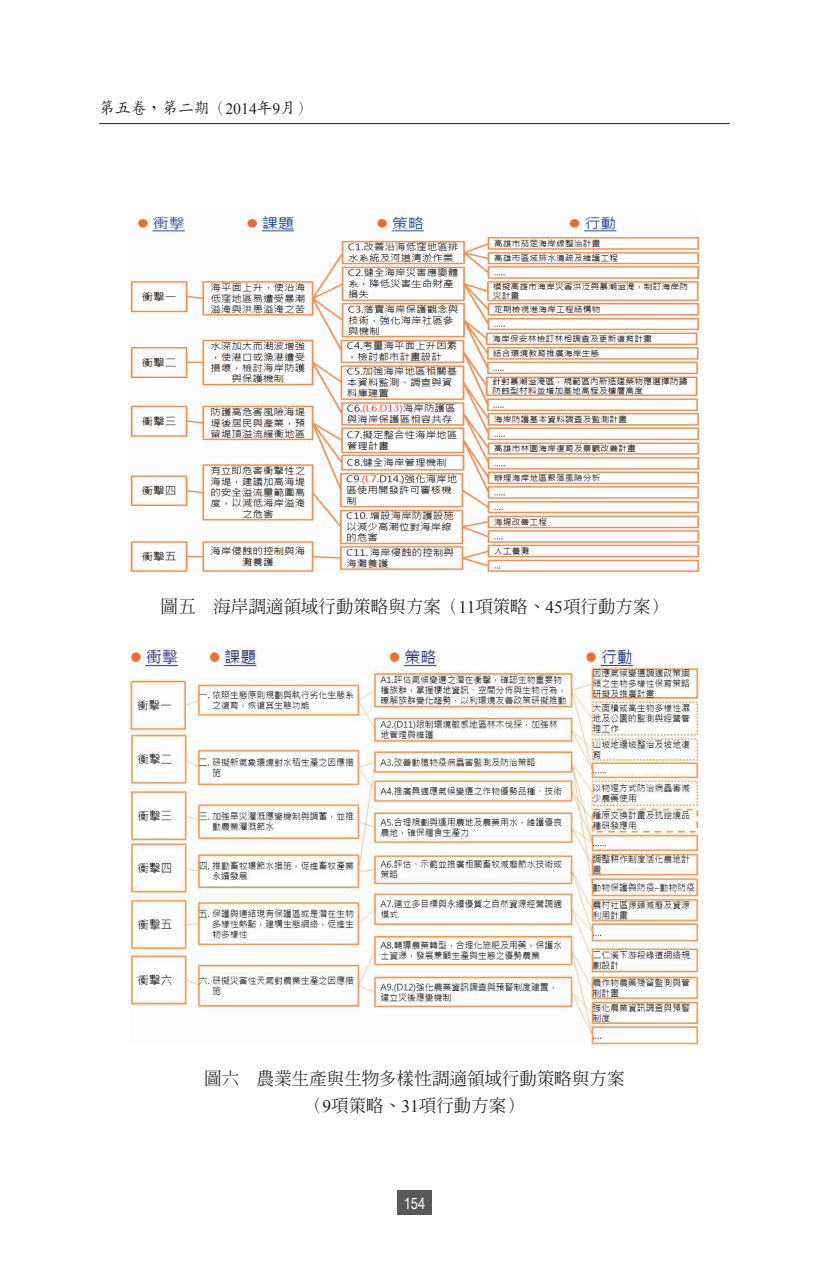
<style>
.page{position:relative;width:829px;height:1265px;background:#fff}
.page>*{position:absolute;margin:0;border:0;box-sizing:border-box;transform-origin:0 0}
.t1{font:500 17.5px/26.2px "AR Ming B5";color:#231f20;text-align:center}
.t2{font:500 15.75px "AR Kai B5";color:#231f20}
.t3{font:15.75px "Arial Narrow";color:#fff}
.s1{font-family:"Times New Roman";font-weight:400}
</style>
<div class="page">
<hr style="left:99px;top:123px;width:630px;height:1px;background:#231f20">
<div style="left:397px;top:1191px;width:35px;height:24px;background:#57585a"></div>
<img style="left:130px;top:216px;width:570px;height:356px">
<img style="left:130px;top:649px;width:569px;height:396px">
<p class="t2" style="left:99px;top:100px;width:214px">第五卷，第二期（<span class="s1">2014</span>年<span class="s1">9</span>月）</p>
<p class="t1" style="left:161px;top:593px;width:508px">圖五 海岸調適領域行動策略與方案（<span class="s1">11</span>項策略、<span class="s1">45</span>項行動方案）</p>
<p class="t1" style="left:204px;top:1066px;width:421px">圖六 農業生產與生物多樣性調適領域行動策略與方案（<span class="s1">9</span>項策略、<span class="s1">31</span>項行動方案）</p>
<p class="t3" style="left:403px;top:1191px;width:23px">154</p>
</div>
